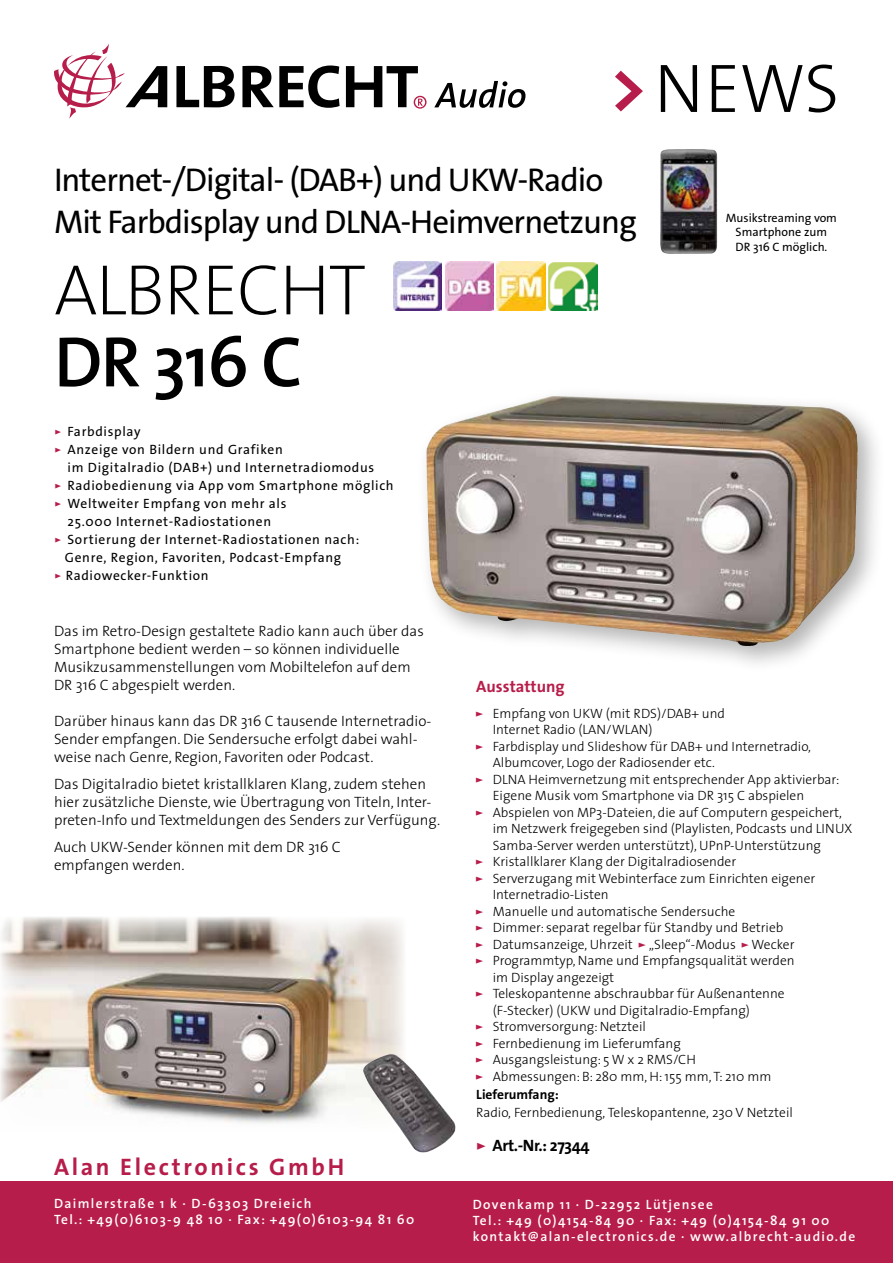
<style>
.page{position:relative;width:893px;height:1263px;background:#fff}
.page>*{position:absolute;margin:0;border:0;box-sizing:border-box;transform-origin:0 0}
.t1{font:200 72px "The Sans";letter-spacing:-.025em;color:#000}
.t2{font:600 72px "The Sans Os F";color:#000}
.t3{font:300 69.3px "The Sans Os F";color:#000}
.t4{font:33px/42px "The Sans Os F";letter-spacing:-.03em;color:#000}
.t5{font:700 24px "The Sans";letter-spacing:.11em;color:#b71d4a}
.t6{font:700 16.5px "The Sans Os F";letter-spacing:-.025em;color:#000}
.t7{font:700 16.5px "The Sans";color:#b71d4a}
.t8{font:300 15px/18px "The Sans";color:#000}
.t9{font:300 13.5px "The Sans";color:#000}
.t10{font:13.5px "The Sans Os F";letter-spacing:.05em;color:#000}
.t11{font:600 13.5px/16.2px "The Sans";letter-spacing:.1em;color:#fff}
.t12{font:300 13.5px "The Sans Os F";color:#000}
.t13{font:700 13.5px "The Sans Os F";color:#000}
.t14{font:12.15px/14.5px "The Sans Os F";color:#000;text-align:center}
.s1{font-weight:700;color:#b71d4a}
.s2{color:#b71d4a}
.s3{font-family:"The Sans Bold Expert";font-weight:400;color:#b71d4a}
</style>
<div class="page">
<div style="left:0;top:1182px;width:893px;height:81px;background:#b71d4a"></div>
<svg style="left:176px;top:66px;width:59px;height:41px"></svg>
<svg style="left:242px;top:66px;width:98px;height:42px"></svg>
<svg style="left:54px;top:44px;width:113px;height:75px"></svg>
<svg style="left:346px;top:66px;width:81px;height:43px"></svg>
<svg style="left:434px;top:81px;width:91px;height:27px"></svg>
<img style="left:0;top:917px;width:406px;height:214px">
<img style="left:363px;top:1054px;width:26px;height:31px">
<div style="left:417px;top:386px;width:469px;height:288px;background:#000;opacity:.3"></div>
<img style="left:426px;top:396px;width:128px;height:194px">
<img style="left:660px;top:149px;width:57px;height:105px">
<img style="left:393px;top:262px;width:49px;height:48px">
<img style="left:445px;top:262px;width:49px;height:48px">
<img style="left:497px;top:262px;width:48px;height:48px">
<img style="left:549px;top:262px;width:48px;height:49px">
<h2 class="t3" style="left:609px;top:44px;width:232px"><span class="s1">&gt;</span>NEWS</h2>
<h3 class="t4" style="left:54px;top:159px;width:584px">Internet-/Digital- (DAB+) und UKW-Radio<br>Mit Farbdisplay und DLNA-Heimvernetzung</h3>
<h1 class="t1" style="left:54px;top:231px;width:314px">ALBRECHT</h1>
<h1 class="t2" style="left:54px;top:316px;width:250px">DR 316 C</h1>
<p class="t10" style="left:54px;top:423px;width:88px"><span class="s2">▹</span> Farbdisplay</p>
<p class="t10" style="left:54px;top:441px;width:230px"><span class="s2">▹</span> Anzeige von Bildern und Grafiken</p>
<p class="t10" style="left:68px;top:459px;width:308px">im Digitalradio (DAB+) und Internetradiomodus</p>
<p class="t10" style="left:54px;top:477px;width:341px"><span class="s2">▹</span> Radiobedienung via App vom Smartphone möglich</p>
<p class="t10" style="left:54px;top:495px;width:234px"><span class="s2">▹</span> Weltweiter Empfang von mehr als</p>
<p class="t10" style="left:68px;top:513px;width:205px">25.000 Internet-Radiostationen</p>
<p class="t10" style="left:54px;top:531px;width:307px"><span class="s2">▹</span> Sortierung der Internet-Radiostationen nach:</p>
<p class="t10" style="left:65px;top:549px;width:278px">Genre, Region, Favoriten, Podcast-Empfang</p>
<p class="t10" style="left:54px;top:567px;width:156px"><span class="s2">▹</span> Radiowecker-Funktion</p>
<p class="t14" style="left:726px;top:210px;width:113px">Musikstreaming vom<br>Smartphone zum<br>DR 316 C möglich.</p>
<p class="t8" style="left:54px;top:621px;width:371px">Das im Retro-Design gestaltete Radio kann auch über das Smartphone bedient werden – so können individuelle Musikzusammenstellungen vom Mobiltelefon auf dem DR 316 C abgespielt werden.</p>
<p class="t8" style="left:54px;top:711px;width:379px">Darüber hinaus kann das DR 316 C tausende Internetradio-<br>Sender empfangen. Die Sendersuche erfolgt dabei wahl&shy;weise nach Genre, Region, Favoriten oder Podcast.</p>
<p class="t8" style="left:54px;top:774px;width:388px">Das Digitalradio bietet kristallklaren Klang, zudem stehen hier zusätzliche Dienste, wie Übertragung von Titeln, Inter&shy;preten-Info und Textmeldungen des Senders zur Verfügung.</p>
<p class="t8" style="left:54px;top:837px;width:288px">Auch UKW-Sender können mit dem DR 316 C empfangen werden.</p>
<p class="t7" style="left:476px;top:673px;width:90px">Ausstattung</p>
<p class="t9" style="left:476px;top:702px;width:250px"><span class="s3">”</span> Empfang von UKW (mit RDS)/DAB+ und</p>
<p class="t9" style="left:493px;top:719px;width:161px">Internet Radio (LAN/WLAN)</p>
<p class="t9" style="left:476px;top:735px;width:336px"><span class="s3">”</span> Farbdisplay und Slideshow für DAB+ und Internetradio,</p>
<p class="t9" style="left:493px;top:752px;width:224px">Albumcover, Logo der Radiosender etc.</p>
<p class="t9" style="left:476px;top:768px;width:365px"><span class="s3">”</span> DLNA Heimvernetzung mit entsprechender App aktivierbar:</p>
<p class="t9" style="left:493px;top:785px;width:313px">Eigene Musik vom Smartphone via DR 315 C abspielen</p>
<p class="t9" style="left:476px;top:801px;width:367px"><span class="s3">”</span> Abspielen von MP3-Dateien, die auf Computern gespeichert,</p>
<p class="t9" style="left:493px;top:818px;width:361px">im Netzwerk freigegeben sind (Playlisten, Podcasts und LINUX</p>
<p class="t9" style="left:493px;top:834px;width:330px">Samba-Server werden unterstützt), UPnP-Unterstützung</p>
<p class="t9" style="left:476px;top:851px;width:261px"><span class="s3">”</span> Kristallklarer Klang der Digitalradiosender</p>
<p class="t9" style="left:476px;top:867px;width:341px"><span class="s3">”</span> Serverzugang mit Webinterface zum Einrichten eigener</p>
<p class="t9" style="left:493px;top:884px;width:117px">Internetradio-Listen</p>
<p class="t9" style="left:476px;top:900px;width:261px"><span class="s3">”</span> Manuelle und automatische Sendersuche</p>
<p class="t9" style="left:476px;top:917px;width:309px"><span class="s3">”</span> Dimmer: separat regelbar für Standby und Betrieb</p>
<p class="t9" style="left:476px;top:933px;width:320px"><span class="s3">”</span> Datumsanzeige, Uhrzeit <span class="s3">”</span> „Sleep“-Modus <span class="s3">”</span> Wecker</p>
<p class="t9" style="left:476px;top:949px;width:320px"><span class="s3">”</span> Programmtyp, Name und Empfangsqualität werden</p>
<p class="t9" style="left:493px;top:966px;width:123px">im Display angezeigt</p>
<p class="t9" style="left:476px;top:982px;width:310px"><span class="s3">”</span> Teleskopantenne abschraubbar für Außenantenne</p>
<p class="t9" style="left:493px;top:999px;width:259px">(F-Stecker) (UKW und Digitalradio-Empfang)</p>
<p class="t9" style="left:476px;top:1015px;width:171px"><span class="s3">”</span> Stromversorgung: Netzteil</p>
<p class="t9" style="left:476px;top:1032px;width:206px"><span class="s3">”</span> Fernbedienung im Lieferumfang</p>
<p class="t9" style="left:476px;top:1048px;width:221px"><span class="s3">”</span> Ausgangsleistung: 5 W x 2 RMS/CH</p>
<p class="t9" style="left:476px;top:1065px;width:297px"><span class="s3">”</span> Abmessungen: B: 280 mm, H: 155 mm, T: 210 mm</p>
<p class="t13" style="left:476px;top:1085px;width:84px">Lieferumfang:</p>
<p class="t12" style="left:476px;top:1103px;width:318px">Radio, Fernbedienung, Teleskopantenne, 230 V Netzteil</p>
<p class="t6" style="left:476px;top:1135px;width:115px"><span class="s2">▹</span> Art.-Nr.: 27344</p>
<h3 class="t5" style="left:54px;top:1147px;width:292px">Alan Electronics GmbH</h3>
<p class="t11" style="left:54px;top:1195px;width:362px">Daimlerstraße 1 k · D-63303 Dreieich<br>Tel.: +49(0)6103-9 48 10 · Fax: +49(0)6103-94 81 60</p>
<p class="t11" style="left:473px;top:1195px;width:384px">Dovenkamp 11 · D-22952 Lütjensee<br>Tel.: +49 (0)4154-84 90 · Fax: +49 (0)4154-84 91 00 kontakt@alan-electronics.de · www.albrecht-audio.de</p>
</div>
